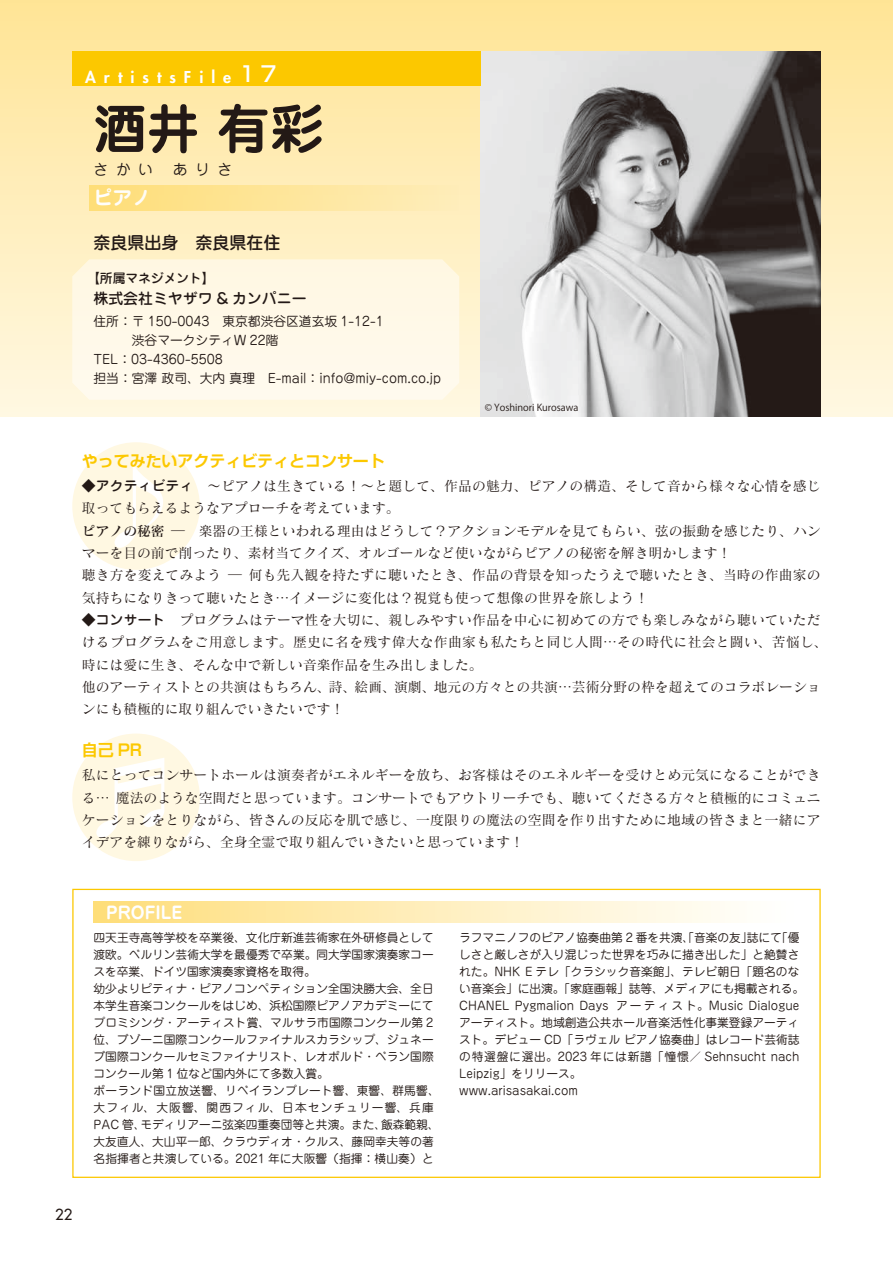
<style>
.page{position:relative;width:893px;height:1263px;background:#fff}
.page>*{position:absolute;margin:0;border:0;box-sizing:border-box;transform-origin:0 0}
.t1{font:700 53.1px "Jun 501 Pro";color:#231916}
.t2{font:700 19.2px "Jun 501 Pro";color:#fff}
.t3{font:500 16.95px "Jun 34 Pro";color:#231916}
.t4{font:700 16.95px "Jun 501 Pro";color:#fff}
.t5{font:700 15.9px "Shin Go Pr 6 De";color:#fcc800}
.t6{font:800 15.9px "Futura Std";letter-spacing:.5em;color:#fff}
.t7{font:500 14.85px "Jun 34 Pro";color:#231916}
.t8{font:14.85px "Jun 201 Pro";letter-spacing:.5em;color:#231916}
.t9{font:500 14.85px "Futura Std";color:#231916}
.t10{font:13.8px/22.4px "Matisse Pro M";color:#231916}
.t11{font:12.75px/19.2px "Jun 201 Pro";color:#231916}
.t12{font:500 12.75px "Jun 34 Pro";color:#231916}
.t13{font:11.7px/17px "Jun 201 Pro";letter-spacing:.005em;color:#231916}
.t14{font:9.6px "Koz Go Pro";color:#231916}
.s1{font-family:"Shin Go Pr 6";font-weight:500;font-size:21.3px}
.s2{font-family:"Jun 34 Pro";font-weight:500}
.s3{font-family:"Matisse Pro DB"}
</style>
<div class="page">
<div style="left:0;top:0;width:893px;height:417px;background:linear-gradient(to bottom,#ffe496,#fff8e3)"></div>
<div style="left:72px;top:442px;width:128px;height:128px;background:#fff8e2;border-radius:50%"></div>
<svg style="left:115px;top:464px;width:48px;height:84px"></svg>
<div style="left:72px;top:733px;width:128px;height:128px;background:#fff8e2;border-radius:50%"></div>
<svg style="left:96px;top:758px;width:68px;height:80px"></svg>
<img style="left:480px;top:51px;width:341px;height:366px">
<div style="left:72px;top:259px;width:387px;height:141px;background:#fff9e8"></div>
<div style="left:94px;top:901px;width:705px;height:22px;background:linear-gradient(to right,#fede7c,#fff)"></div>
<div style="left:89px;top:185px;width:370px;height:25px;background:linear-gradient(to right,#fede77,#feedba)"></div>
<div style="left:72px;top:51px;width:408px;height:34px;background:#fcc800"></div>
<h3 class="t6" style="left:85px;top:67px;width:193px">ArtistsFile<span class="s1">17</span></h3>
<h1 class="t1" style="left:94px;top:87px;width:232px">酒井 有彩</h1>
<p class="t8" style="left:94px;top:157px;width:61px">さかい</p>
<p class="t8" style="left:173px;top:157px;width:61px">ありさ</p>
<h2 class="t2" style="left:94px;top:182px;width:59px">ピアノ</h2>
<h3 class="t3" style="left:94px;top:229px;width:189px">奈良県出身　奈良県在住</h3>
<p class="t12" style="left:87px;top:268px;width:129px">【所属マネジメント】</p>
<p class="t7" style="left:94px;top:287px;width:215px">株式会社ミヤザワ &amp; カンパニー</p>
<p class="t11" style="left:94px;top:310px;width:349px">住所：〒 150-0043　東京都渋谷区道玄坂 1-12-1<br>　　　渋谷マークシティＷ 22階<br>TEL：03-4360-5508<br>担当：宮澤 政司、大内 真理　E-mail：info@miy-com.co.jp</p>
<p class="t14" style="left:485px;top:402px;width:95px">© Yoshinori Kurosawa</p>
<h3 class="t5" style="left:82px;top:447px;width:304px">やってみたいアクティビティとコンサート</h3>
<p class="t10" style="left:82px;top:474px;width:740px"><span class="s2">◆アクティビティ</span>　～ピアノは生きている！～と題して、作品の魅力、ピアノの構造、そして音から様々な心情を感じ取ってもらえるようなアプローチを考えています。<br><span class="s3">ピアノの秘密</span> ―　楽器の王様といわれる理由はどうして？アクションモデルを見てもらい、弦の振動を感じたり、ハンマーを目の前で削ったり、素材当てクイズ、オルゴールなど使いながらピアノの秘密を解き明かします！<br>聴き方を変えてみよう ― 何も先入観を持たずに聴いたとき、作品の背景を知ったうえで聴いたとき、当時の作曲家の気持ちになりきって聴いたとき…イメージに変化は？視覚も使って想像の世界を旅しよう！</p>
<p class="t10" style="left:82px;top:608px;width:747px"><span class="s2">◆コンサート</span>　プログラムはテーマ性を大切に、親しみやすい作品を中心に初めての方でも楽しみながら聴いていただけるプログラムをご用意します。歴史に名を残す偉大な作曲家も私たちと同じ人間…その時代に社会と闘い、苦悩し、時には愛に生き、そんな中で新しい音楽作品を生み出しました。<br>他のアーティストとの共演はもちろん、詩、絵画、演劇、地元の方々との共演…芸術分野の枠を超えてのコラボレーションにも積極的に取り組んでいきたいです！</p>
<h3 class="t5" style="left:82px;top:737px;width:62px">自己 PR</h3>
<p class="t10" style="left:82px;top:764px;width:740px;text-align:justify">私にとってコンサートホールは演奏者がエネルギーを放ち、お客様はそのエネルギーを受けとめ元気になることができる… 魔法のような空間だと思っています。コンサートでもアウトリーチでも、聴いてくださる方々と積極的にコミュニケーションをとりながら、皆さんの反応を肌で感じ、一度限りの魔法の空間を作り出すために地域の皆さまと一緒にアイデアを練りながら、全身全霊で取り組んでいきたいと思っています！</p>
<p class="t9" style="left:55px;top:1205px;width:19px">22</p>
<h3 class="t4" style="left:106px;top:899px;width:77px">PROFILE</h3>
<p class="t13" style="left:94px;top:927px;width:348px">四天王寺高等学校を卒業後、文化庁新進芸術家在外研修員として渡欧。ベルリン芸術大学を最優秀で卒業。同大学国家演奏家コースを卒業、ドイツ国家演奏家資格を取得。<br>幼少よりピティナ・ピアノコンペティション全国決勝大会、全日本学生音楽コンクールをはじめ、浜松国際ピアノアカデミーにてプロミシング・アーティスト賞、マルサラ市国際コンクール第 2位、ブゾーニ国際コンクールファイナルスカラシップ、ジュネーブ国際コンクールセミファイナリスト、レオポルド・ベラン国際コンクール第 1 位など国内外にて多数入賞。<br>ポーランド国立放送響、リベイランプレート響、東響、群馬響、大フィル、大阪響、関西フィル、日本センチュリー響、兵庫<br>PAC 管、モディリアーニ弦楽四重奏団等と共演。また、飯森範親、大友直人、大山平一郎、クラウディオ・クルス、藤岡幸夫等の著名指揮者と共演している。2021 年に大阪響（指揮：横山奏）と</p>
<p class="t13" style="left:459px;top:927px;width:346px">ラフマニノフのピアノ協奏曲第 2 番を共演、「音楽の友」誌にて「優しさと厳しさが入り混じった世界を巧みに描き出した」と絶賛された。NHK E テレ「クラシック音楽館」、テレビ朝日「題名のない音楽会」に出演。「家庭画報」誌等、メディアにも掲載される。CHANEL Pygmalion Days アーティスト。Music Dialogueアーティスト。地域創造公共ホール音楽活性化事業登録アーティスト。デビュー CD「ラヴェル ピアノ協奏曲」はレコード芸術誌の特選盤に選出。2023 年には新譜「憧憬／ Sehnsucht nach Leipzig」をリリース。<br>www.arisasakai.com</p>
</div>
